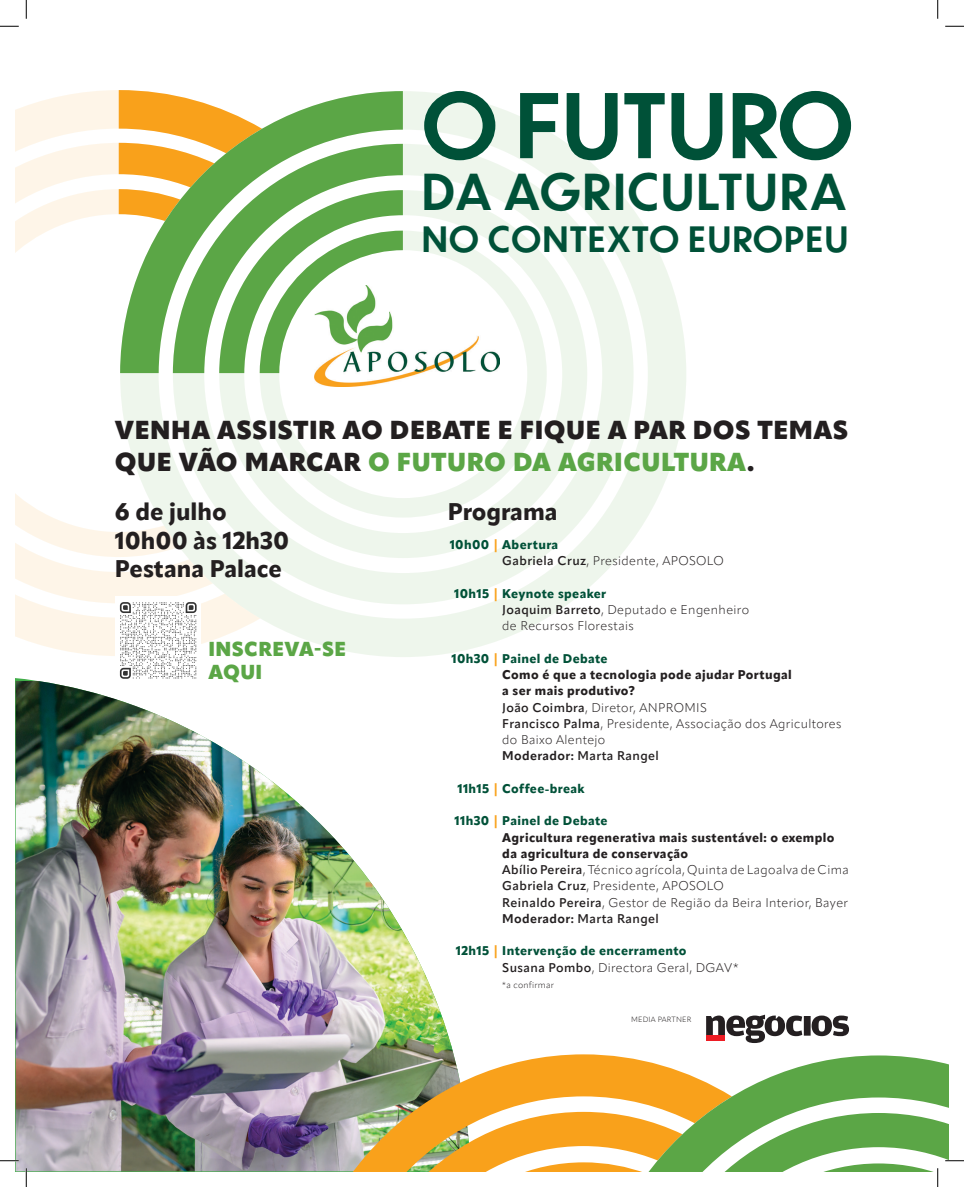
<style>
.page{position:relative;width:964px;height:1187px;background:#fff}
.page>*{position:absolute;margin:0;border:0;box-sizing:border-box;transform-origin:0 0}
.t1{font:500 87.25px "Dunbar Tall";letter-spacing:.02em;color:#005138}
.t2{font:500 48.62px "Dunbar Tall";letter-spacing:.05em;color:#005138}
.t3{font:500 34.38px "Dunbar Tall";letter-spacing:.05em;color:#005138}
.t4{font:900 25.75px/31.2px "Apparat";letter-spacing:.02em;color:#231f20}
.t5{font:800 23.88px "Apparat";color:#231f20}
.t6{font:900 20px "Apparat";letter-spacing:.02em;color:#5ba646}
.t7{font:300 12.5px "Apparat";letter-spacing:.03em;color:#231f20}
.t8{font:800 12.5px "Apparat";letter-spacing:.03em;color:#231f20}
.t9{font:800 12.5px "Apparat";letter-spacing:.03em;color:#005138}
.t10{font:600 12.5px "Apparat";letter-spacing:.03em;color:#231f20}
.t11{font:300 8.75px "Apparat";letter-spacing:.03em;color:#231f20}
.t12{font:300 7.5px "Apparat";letter-spacing:.02em;color:#231f20}
.s1{color:#5ba646}
.s2{color:#f9a11b}
.s3{font-weight:600}
.s4{font-weight:700}
</style>
<div class="page">
<svg style="left:16px;top:90px;width:103px;height:566px;fill:#fef5e8"></svg>
<svg style="left:16px;top:143px;width:104px;height:460px;fill:#fef5e8"></svg>
<svg style="left:16px;top:189px;width:104px;height:368px"></svg>
<svg style="left:120px;top:91px;width:566px;height:566px"></svg>
<svg style="left:173px;top:144px;width:460px;height:460px;fill:#eef6ec"></svg>
<svg style="left:219px;top:190px;width:368px;height:368px;fill:#eef6ec"></svg>
<svg style="left:259px;top:231px;width:287px;height:286px"></svg>
<svg style="left:119px;top:90px;width:284px;height:283px"></svg>
<img style="left:16px;top:681px;width:438px;height:490px">
<svg style="left:706px;top:1014px;width:142px;height:28px"></svg>
<div style="left:706px;top:1035px;width:18px;height:5px;background:#ed1c24"></div>
<div style="left:115px;top:596px;width:85px;height:85px;background:#fff"></div>
<svg style="left:120px;top:602px;width:76px;height:76px"></svg>
<img style="left:290px;top:1054px;width:310px;height:117px">
<svg style="left:0;top:25px;width:19px;height:2px"></svg>
<svg style="left:945px;top:25px;width:18px;height:2px"></svg>
<svg style="left:0;top:1159px;width:19px;height:2px"></svg>
<svg style="left:25px;top:0;width:2px;height:19px"></svg>
<svg style="left:25px;top:1168px;width:2px;height:18px"></svg>
<svg style="left:937px;top:0;width:1px;height:19px"></svg>
<svg style="left:344px;top:1055px;width:619px;height:131px"></svg>
<p class="t1" style="left:422px;top:62px;width:432px">O FUTURO</p>
<p class="t2" style="left:422px;top:156px;width:425px">DA AGRICULTURA</p>
<p class="t3" style="left:422px;top:214px;width:427px">NO CONTEXTO EUROPEU</p>
<p class="t4" style="left:115px;top:415px;width:734px">VENHA ASSISTIR AO DEBATE E FIQUE A PAR DOS TEMAS<br>QUE VÃO MARCAR <span class="s1">O FUTURO DA AGRICULTURA</span>.</p>
<p class="t5" style="left:115px;top:497px;width:113px">6 de julho</p>
<p class="t5" style="left:115px;top:525px;width:176px">10h00 às 12h30</p>
<p class="t5" style="left:115px;top:554px;width:168px">Pestana Palace</p>
<p class="t6" style="left:208px;top:636px;width:139px">INSCREVA-SE</p>
<p class="t6" style="left:208px;top:659px;width:55px">AQUI</p>
<p class="t5" style="left:447px;top:497px;width:111px">Programa</p>
<p class="t9" style="left:449px;top:537px;width:110px">10h00 <span class="s2">|</span> Abertura</p>
<p class="t7" style="left:502px;top:553px;width:223px"><span class="s3">Gabriela Cruz</span>, Presidente, APOSOLO</p>
<p class="t9" style="left:454px;top:585px;width:153px">10h15 <span class="s2">|</span> Keynote speaker</p>
<p class="t7" style="left:502px;top:602px;width:248px"><span class="s3">Joaquim Barreto</span>, Deputado e Engenheiro</p>
<p class="t7" style="left:502px;top:618px;width:133px">de Recursos Florestais</p>
<p class="t9" style="left:451px;top:650px;width:158px">10h30 <span class="s2">|</span> Painel de Debate</p>
<p class="t8" style="left:502px;top:667px;width:291px">Como é que a tecnologia pode ajudar Portugal</p>
<p class="t8" style="left:502px;top:683px;width:134px">a ser mais produtivo?</p>
<p class="t7" style="left:502px;top:699px;width:206px"><span class="s3">João Coimbra</span>, Diretor, ANPROMIS</p>
<p class="t7" style="left:502px;top:716px;width:341px"><span class="s3">Francisco Palma</span>, Presidente, Associação dos Agricultores</p>
<p class="t7" style="left:502px;top:732px;width:104px">do Baixo Alentejo</p>
<p class="t10" style="left:502px;top:748px;width:158px"><span class="s4">Moderador:</span> Marta Rangel</p>
<p class="t9" style="left:457px;top:780px;width:129px">11h15 <span class="s2">|</span> Coffee-break</p>
<p class="t9" style="left:454px;top:813px;width:154px">11h30 <span class="s2">|</span> Painel de Debate</p>
<p class="t8" style="left:502px;top:829px;width:333px">Agricultura regenerativa mais sustentável: o exemplo</p>
<p class="t8" style="left:502px;top:845px;width:187px">da agricultura de conservação</p>
<p class="t7" style="left:502px;top:862px;width:348px"><span class="s3">Abílio Pereira</span>, Técnico agrícola, Quinta de Lagoalva de Cima</p>
<p class="t7" style="left:502px;top:878px;width:223px"><span class="s3">Gabriela Cruz</span>, Presidente, APOSOLO</p>
<p class="t7" style="left:502px;top:894px;width:347px"><span class="s3">Reinaldo Pereira</span>, Gestor de Região da Beira Interior, Bayer</p>
<p class="t10" style="left:502px;top:910px;width:158px"><span class="s4">Moderador:</span> Marta Rangel</p>
<p class="t9" style="left:455px;top:943px;width:232px">12h15 <span class="s2">|</span> Intervenção de encerramento</p>
<p class="t7" style="left:502px;top:959px;width:238px"><span class="s3">Susana Pombo</span>, Directora Geral, DGAV*</p>
<p class="t11" style="left:502px;top:979px;width:53px">*a confirmar</p>
<p class="t12" style="left:631px;top:1014px;width:61px">MEDIA PARTNER</p>
</div>
